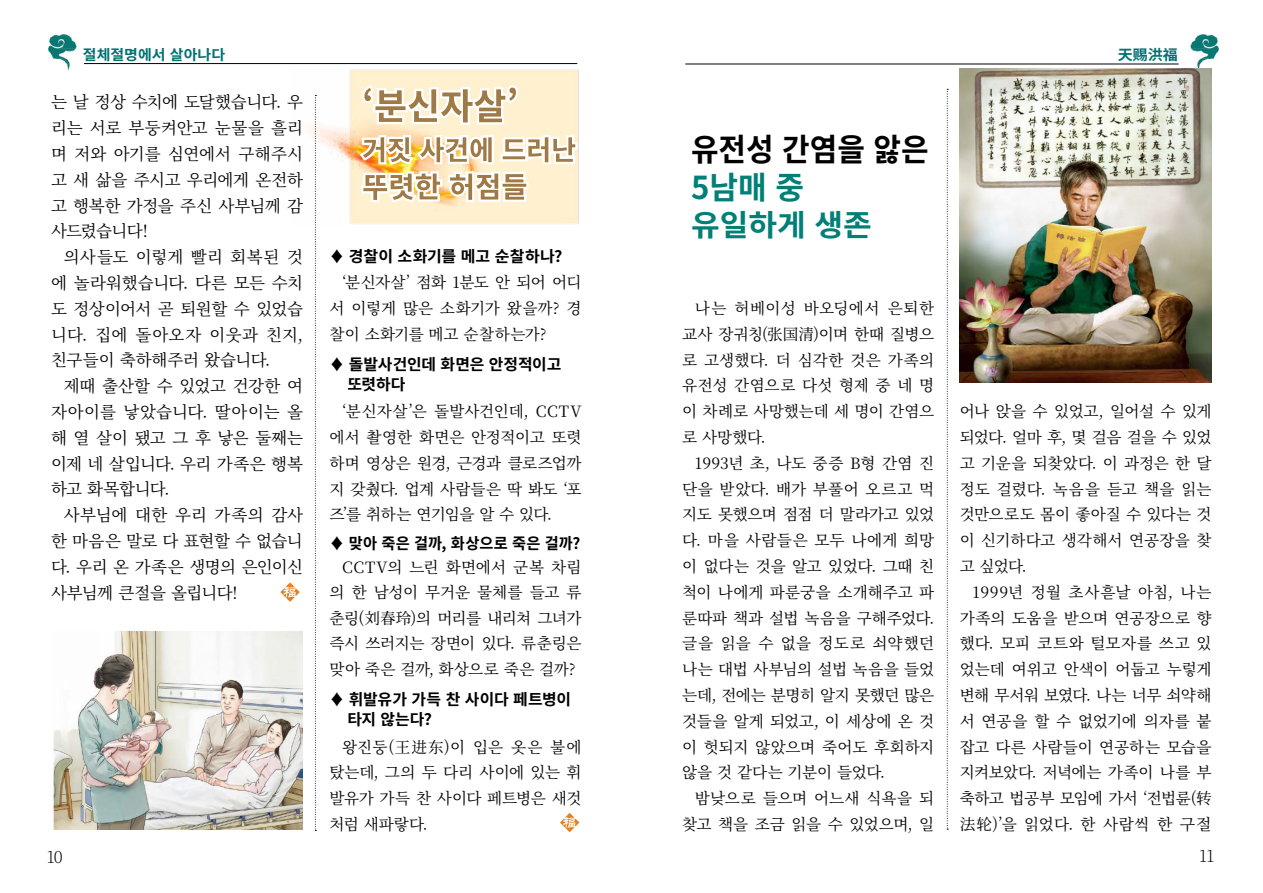
<style>
.page{position:relative;width:1263px;height:893px;background:#fff}
.page>*{position:absolute;margin:0;border:0;box-sizing:border-box;transform-origin:0 0}
.제목_명조_가운데정렬{font:700 31.5px/37.5px "Source Han Sans K";color:#000;scale:.95 1}
.제목_명조_가운데정렬-2{font:700 30px "Source Han Sans K";color:#008077;scale:1.04 1}
.본문{font:16.5px/25.8px "Source Han Serif K";letter-spacing:-.015em;color:#000;text-align:justify}
.목차-레벨2{font:200 16.5px "Source Han Serif K";color:#000}
.본문-2{font:15.6px/25.8px "Source Han Serif K";letter-spacing:-.01em;color:#000;text-align:justify}
.본문-3{font:700 15.6px "Source Han Sans K";letter-spacing:-.005em;color:#000}
.본문-4{font:700 15.6px "Source Han Sans K";letter-spacing:.02em;color:#000}
.위치표시{font:700 14.4px "Source Han Sans K";color:#007170;scale:1.04 1}
.s1{font-size:15px}
.s2{color:#008077}
</style>
<div class="page">
<img style="left:49px;top:35px;width:29px;height:35px">
<hr style="left:84px;top:63px;width:493px;height:1px;background:#000">
<hr style="left:685px;top:64px;width:494px;height:1px;background:#000">
<img style="left:1188px;top:35px;width:30px;height:34px">
<svg style="left:560px;top:813px;width:19px;height:19px"></svg>
<svg style="left:947px;top:89px;width:1px;height:741px"></svg>
<svg style="left:280px;top:582px;width:20px;height:20px"></svg>
<img style="left:308px;top:70px;width:271px;height:155px">
<svg style="left:356px;top:133px;width:223px;height:72px"></svg>
<svg style="left:360px;top:82px;width:160px;height:45px"></svg>
<svg style="left:315px;top:95px;width:1px;height:736px"></svg>
<img style="left:53px;top:631px;width:250px;height:199px">
<img style="left:960px;top:69px;width:252px;height:314px">
<p class="위치표시" style="left:83px;top:47px;width:138px">절체절명에서 살아나다</p>
<p class="본문" style="left:51px;top:90px;width:253px">는 날 정상 수치에 도달했습니다. 우 리는 서로 부둥켜안고 눈물을 흘리 며 저와 아기를 심연에서 구해주시 고 새 삶을 주시고 우리에게 온전하 고 행복한 가정을 주신 사부님께 감 사드렸습니다!</p>
<p class="본문" style="left:51px;top:245px;width:253px;text-indent:13px">의사들도 이렇게 빨리 회복된 것 에 놀라워했습니다. 다른 모든 수치 도 정상이어서 곧 퇴원할 수 있었습 니다. 집에 돌아오자 이웃과 친지, 친구들이 축하해주러 왔습니다.</p>
<p class="본문" style="left:51px;top:374px;width:253px;text-indent:13px">제때 출산할 수 있었고 건강한 여 자아이를 낳았습니다. 딸아이는 올 해 열 살이 됐고 그 후 낳은 둘째는 이제 네 살입니다. 우리 가족은 행복 하고 화목합니다.</p>
<p class="본문" style="left:51px;top:503px;width:253px;text-indent:13px">사부님에 대한 우리 가족의 감사 한 마음은 말로 다 표현할 수 없습니 다. 우리 온 가족은 생명의 은인이신 사부님께 큰절을 올립니다!</p>
<p class="본문-3" style="left:330px;top:248px;width:234px"><span class="s1">♦</span> 경찰이 소화기를 메고 순찰하나?</p>
<p class="본문-2" style="left:330px;top:270px;width:253px;text-indent:13px">‘분신자살’ 점화 1분도 안 되어 어디 서 이렇게 많은 소화기가 왔을까? 경 찰이 소화기를 메고 순찰하는가?</p>
<p class="본문-3" style="left:330px;top:356px;width:233px"><span class="s1">♦</span> 돌발사건인데 화면은 안정적이고</p>
<p class="본문-3" style="left:347px;top:375px;width:60px">또렷하다</p>
<p class="본문-2" style="left:330px;top:399px;width:253px;text-indent:13px">‘분신자살’은 돌발사건인데, CCTV 에서 촬영한 화면은 안정적이고 또렷 하며 영상은 원경, 근경과 클로즈업까 지 갖췄다. 업계 사람들은 딱 봐도 ‘포 즈’를 취하는 연기임을 알 수 있다.</p>
<p class="본문-4" style="left:330px;top:535px;width:252px"><span class="s1">♦</span> 맞아 죽은 걸까, 화상으로 죽은 걸까?</p>
<p class="본문-2" style="left:330px;top:556px;width:253px;line-height:24.3px;text-align:right">CCTV의 느린 화면에서 군복 차림 의 한 남성이 무거운 물체를 들고 류</p>
<p class="본문-2" style="left:330px;top:605px;width:253px">춘링(刘春玲)의 머리를 내리쳐 그녀가 즉시 쓰러지는 장면이 있다. 류춘링은 맞아 죽은 걸까, 화상으로 죽은 걸까?</p>
<p class="본문-3" style="left:330px;top:691px;width:243px"><span class="s1">♦</span> 휘발유가 가득 찬 사이다 페트병이</p>
<p class="본문-3" style="left:347px;top:711px;width:86px">타지 않는다?</p>
<p class="본문-2" style="left:330px;top:734px;width:253px;text-indent:13px">왕진둥(王进东)이 입은 옷은 불에 탔는데, 그의 두 다리 사이에 있는 휘 발유가 가득 찬 사이다 페트병은 새것 처럼 새파랗다.</p>
<p class="위치표시" style="left:1118px;top:46px;width:59px">天赐洪福</p>
<p class="제목_명조_가운데정렬" style="left:691px;top:131px;width:252px">유전성 간염을 앓은<br><span class="s2">5남매 중</span></p>
<p class="제목_명조_가운데정렬-2" style="left:691px;top:208px;width:175px">유일하게 생존</p>
<p class="본문-2" style="left:682px;top:296px;width:253px;text-indent:13px">나는 허베이성 바오딩에서 은퇴한 교사 장궈칭(张国清)이며 한때 질병으 로 고생했다. 더 심각한 것은 가족의 유전성 간염으로 다섯 형제 중 네 명 이 차례로 사망했는데 세 명이 간염으 로 사망했다.</p>
<p class="본문-2" style="left:682px;top:450px;width:253px;text-indent:13px">1993년 초, 나도 중증 B형 간염 진 단을 받았다. 배가 부풀어 오르고 먹 지도 못했으며 점점 더 말라가고 있었 다. 마을 사람들은 모두 나에게 희망 이 없다는 것을 알고 있었다. 그때 친 척이 나에게 파룬궁을 소개해주고 파 룬따파 책과 설법 녹음을 구해주었다. 글을 읽을 수 없을 정도로 쇠약했던 나는 대법 사부님의 설법 녹음을 들었 는데, 전에는 분명히 알지 못했던 많은 것들을 알게 되었고, 이 세상에 온 것 이 헛되지 않았으며 죽어도 후회하지 않을 것 같다는 기분이 들었다.</p>
<p class="본문-2" style="left:682px;top:786px;width:253px;text-align:right">밤낮으로 들으며 어느새 식욕을 되 찾고 책을 조금 읽을 수 있었으며, 일</p>
<p class="본문-2" style="left:960px;top:399px;width:253px">어나 앉을 수 있었고, 일어설 수 있게 되었다. 얼마 후, 몇 걸음 걸을 수 있었 고 기운을 되찾았다. 이 과정은 한 달 정도 걸렸다. 녹음을 듣고 책을 읽는 것만으로도 몸이 좋아질 수 있다는 것 이 신기하다고 생각해서 연공장을 찾 고 싶었다.</p>
<p class="본문-2" style="left:960px;top:579px;width:253px;text-indent:13px">1999년 정월 초사흗날 아침, 나는 가족의 도움을 받으며 연공장으로 향 했다. 모피 코트와 털모자를 쓰고 있 었는데 여위고 안색이 어둡고 누렇게 변해 무서워 보였다. 나는 너무 쇠약해 서 연공을 할 수 없었기에 의자를 붙 잡고 다른 사람들이 연공하는 모습을 지켜보았다. 저녁에는 가족이 나를 부 축하고 법공부 모임에 가서 ‘전법륜(转法轮)’을 읽었다. 한 사람씩 한 구절</p>
<p class="목차-레벨2" style="left:47px;top:848px;width:17px">10</p>
<p class="목차-레벨2" style="left:1199px;top:847px;width:17px">11</p>
</div>
